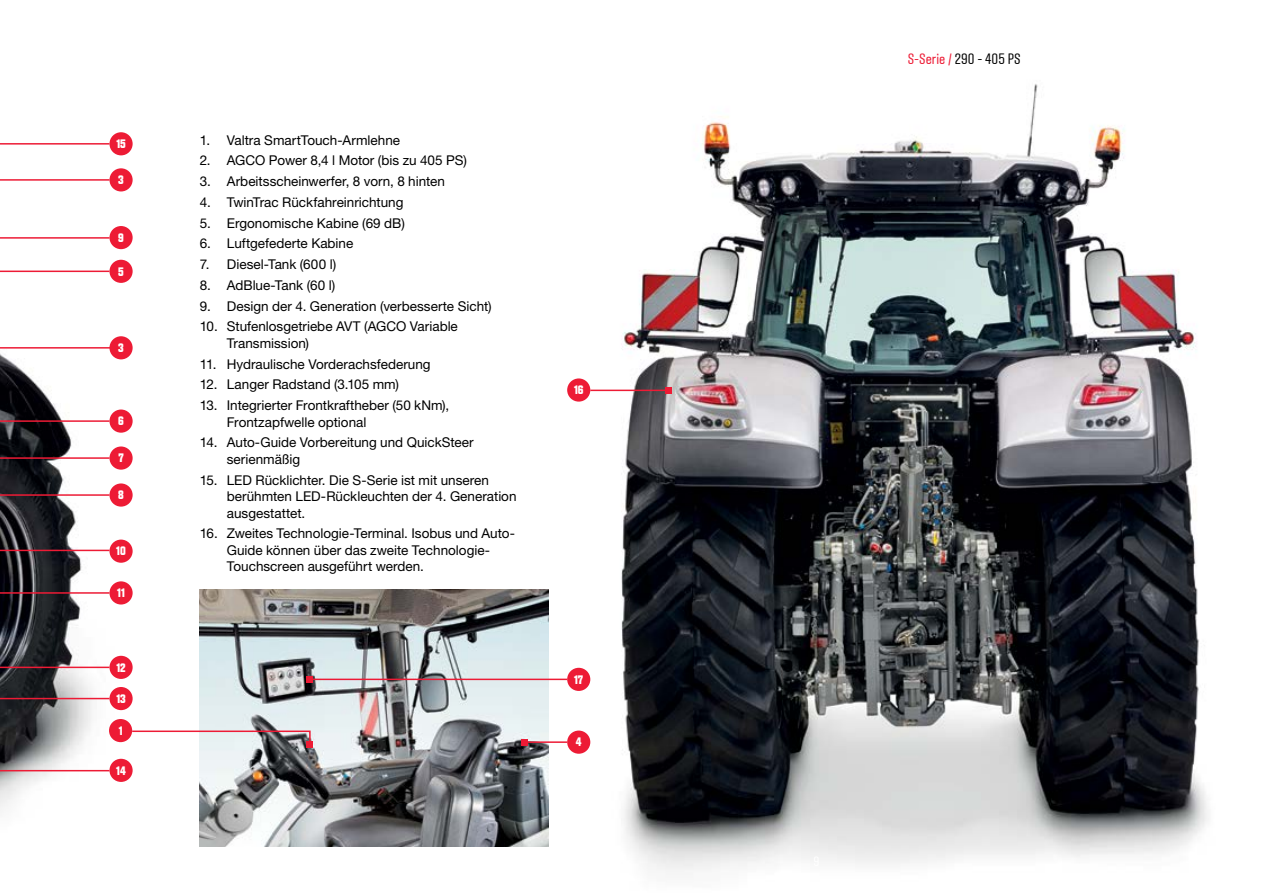
<style>
.page{position:relative;width:1263px;height:893px;background:#fff}
.page>*{position:absolute;margin:0;border:0;box-sizing:border-box;transform-origin:0 0}
.t1{font:15px "VALTRA Aveny T";color:#000}
.t2{font:13.5px/16.5px "Helvetica Neue LT Std";color:#000}
.t3{font:800 12.3px "VALTRA Aveny T";color:#fff}
.s1{color:#ed1b35}
</style>
<div class="page">
<img style="left:0;top:132px;width:133px;height:679px">
<img style="left:200px;top:590px;width:348px;height:256px">
<img style="left:587px;top:84px;width:622px;height:788px">
<div style="left:109px;top:719px;width:23px;height:23px;background:#ed1b35;border-radius:50%"></div>
<div style="left:109px;top:168px;width:24px;height:23px;background:#ed1b35;border-radius:50%"></div>
<div style="left:109px;top:336px;width:24px;height:23px;background:#ed1b35;border-radius:50%"></div>
<div style="left:567px;top:731px;width:23px;height:23px;background:#ed1b35;border-radius:50%"></div>
<div style="left:109px;top:260px;width:24px;height:23px;background:#ed1b35;border-radius:50%"></div>
<div style="left:109px;top:483px;width:24px;height:24px;background:#ed1b35;border-radius:50%"></div>
<div style="left:109px;top:656px;width:24px;height:23px;background:#ed1b35;border-radius:50%"></div>
<div style="left:109px;top:581px;width:24px;height:23px;background:#ed1b35;border-radius:50%"></div>
<div style="left:109px;top:540px;width:24px;height:23px;background:#ed1b35;border-radius:50%"></div>
<div style="left:109px;top:226px;width:24px;height:23px;background:#ed1b35;border-radius:50%"></div>
<div style="left:109px;top:687px;width:24px;height:23px;background:#ed1b35;border-radius:50%"></div>
<div style="left:109px;top:759px;width:24px;height:23px;background:#ed1b35;border-radius:50%"></div>
<div style="left:567px;top:378px;width:23px;height:24px;background:#ed1b35;border-radius:50%"></div>
<div style="left:567px;top:668px;width:23px;height:23px;background:#ed1b35;border-radius:50%"></div>
<div style="left:109px;top:446px;width:24px;height:24px;background:#ed1b35;border-radius:50%"></div>
<div style="left:109px;top:409px;width:24px;height:24px;background:#ed1b35;border-radius:50%"></div>
<svg style="left:131px;top:730px;width:182px;height:18px"></svg>
<hr style="left:0;top:179px;width:109px;height:2px;background:#ed1b35">
<hr style="left:0;top:143px;width:109px;height:2px;background:#ed1b35">
<hr style="left:0;top:347px;width:117px;height:2px;background:#ed1b35">
<hr style="left:0;top:271px;width:109px;height:1px;background:#ed1b35">
<hr style="left:0;top:420px;width:109px;height:2px;background:#ed1b35">
<hr style="left:0;top:457px;width:109px;height:2px;background:#ed1b35">
<hr style="left:0;top:494px;width:109px;height:2px;background:#ed1b35">
<hr style="left:0;top:237px;width:109px;height:2px;background:#ed1b35">
<hr style="left:590px;top:390px;width:78px;height:1px;background:#ed1b35">
<svg style="left:665px;top:387px;width:6px;height:6px"></svg>
<svg style="left:0;top:508px;width:111px;height:264px"></svg>
<div style="left:109px;top:132px;width:24px;height:23px;background:#ed1b35;border-radius:50%"></div>
<hr style="left:524px;top:741px;width:43px;height:2px;background:#ed1b35">
<svg style="left:521px;top:739px;width:6px;height:6px"></svg>
<hr style="left:309px;top:679px;width:258px;height:1px;background:#ed1b35">
<svg style="left:306px;top:676px;width:6px;height:6px"></svg>
<p class="t3" style="left:116px;top:136px;width:11px">15</p>
<p class="t2" style="left:200px;top:131px;width:202px">1. Valtra SmartTouch-Armlehne</p>
<p class="t2" style="left:200px;top:152px;width:268px">2. AGCO Power 8,4 l Motor (bis zu 405 PS)</p>
<p class="t2" style="left:200px;top:173px;width:247px">3. Arbeitsscheinwerfer, 8 vorn, 8 hinten</p>
<p class="t2" style="left:200px;top:194px;width:205px">4. TwinTrac Rückfahreinrichtung</p>
<p class="t2" style="left:200px;top:214px;width:206px">5. Ergonomische Kabine (69 dB)</p>
<p class="t2" style="left:200px;top:235px;width:155px">6. Luftgefederte Kabine</p>
<p class="t2" style="left:200px;top:256px;width:138px">7. Diesel-Tank (600 l)</p>
<p class="t2" style="left:200px;top:277px;width:137px">8. AdBlue-Tank (60 l)</p>
<p class="t2" style="left:200px;top:297px;width:293px">9. Design der 4. Generation (verbesserte Sicht)</p>
<p class="t2" style="left:227px;top:318px;width:233px;text-indent:-27px">10. Stufenlosgetriebe AVT (AGCO Variable<br>Transmission)</p>
<p class="t2" style="left:200px;top:355px;width:232px">11. Hydraulische Vorderachsfederung</p>
<p class="t2" style="left:200px;top:376px;width:201px">12. Langer Radstand (3.105 mm)</p>
<p class="t2" style="left:227px;top:397px;width:224px;text-indent:-27px">13. Integrierter Frontkraftheber (50 kNm),<br>Frontzapfwelle optional</p>
<p class="t2" style="left:227px;top:434px;width:248px;text-indent:-27px">14. Auto-Guide Vorbereitung und QuickSteer serienmäßig</p>
<p class="t2" style="left:227px;top:471px;width:291px;text-indent:-27px">15. LED Rücklichter. Die S-Serie ist mit unseren berühmten LED-Rückleuchten der 4. Generation ausgestattet.</p>
<p class="t2" style="left:227px;top:525px;width:290px;text-indent:-27px">16. Zweites Technologie-Terminal. Isobus und Auto-<br>Guide können über das zweite Technologie-<br>Touchscreen ausgeführt werden.</p>
<p class="t3" style="left:118px;top:172px;width:7px">3</p>
<p class="t3" style="left:118px;top:230px;width:7px">9</p>
<p class="t3" style="left:118px;top:263px;width:7px">5</p>
<p class="t3" style="left:118px;top:340px;width:7px">3</p>
<p class="t3" style="left:118px;top:413px;width:7px">6</p>
<p class="t3" style="left:118px;top:450px;width:7px">7</p>
<p class="t3" style="left:118px;top:487px;width:7px">8</p>
<p class="t3" style="left:116px;top:543px;width:11px">10</p>
<p class="t3" style="left:117px;top:585px;width:9px">11</p>
<p class="t3" style="left:116px;top:659px;width:11px">12</p>
<p class="t3" style="left:116px;top:691px;width:11px">13</p>
<p class="t3" style="left:119px;top:723px;width:5px">1</p>
<p class="t3" style="left:116px;top:762px;width:11px">14</p>
<p class="t3" style="left:574px;top:382px;width:11px">16</p>
<p class="t3" style="left:574px;top:671px;width:11px">17</p>
<p class="t3" style="left:576px;top:734px;width:7px">4</p>
<p class="t1" style="left:908px;top:49px;width:114px"><span class="s1">S-Serie /</span> 290 - 405 PS</p>
</div>
